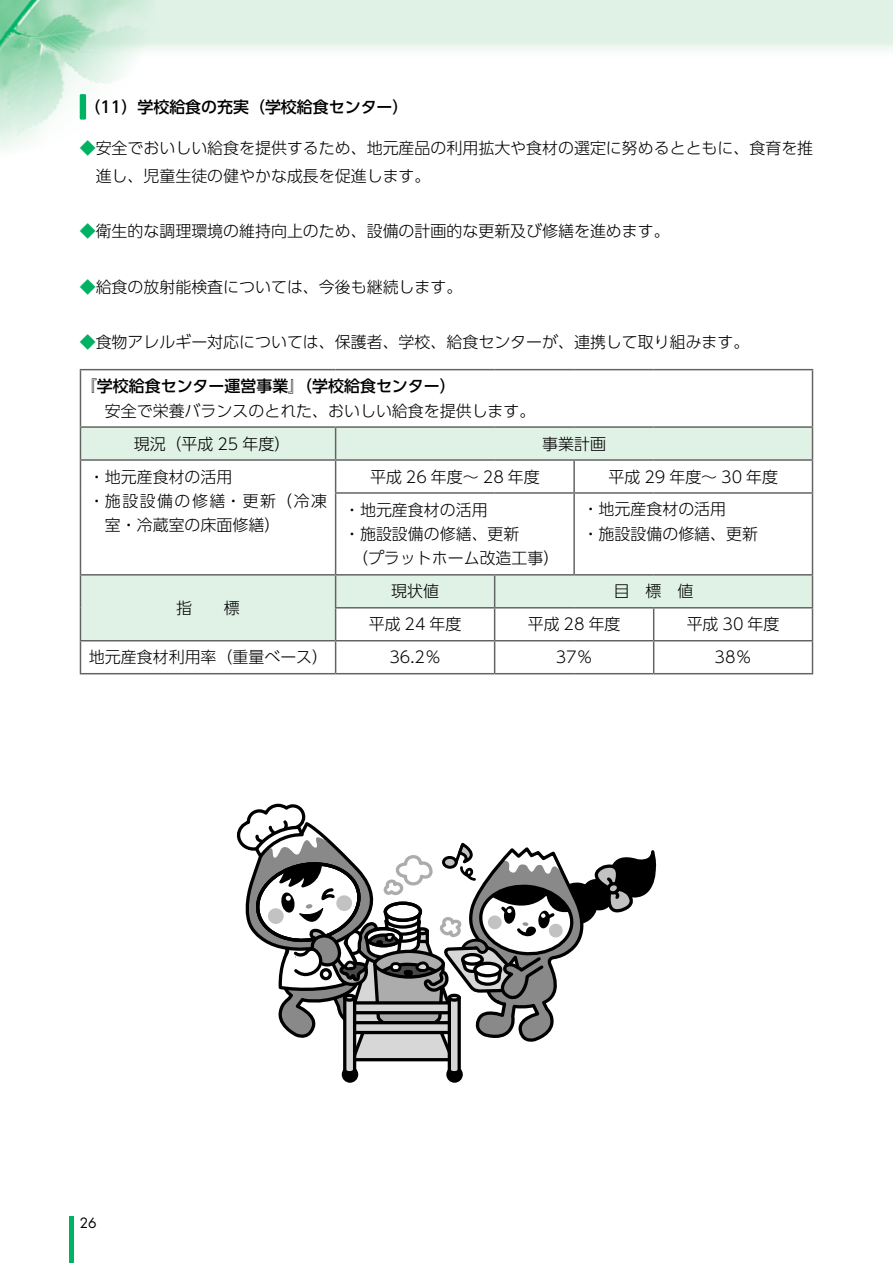
<style>
.page{position:relative;width:893px;height:1263px;background:#fff}
.page>*{position:absolute;margin:0;border:0;box-sizing:border-box;transform-origin:0 0}
.t1{font:300 15.9px/24.5px "UD Shin Go Pro";color:#000}
.t2{font:500 15.9px "UD Shin Go Pro";color:#000}
.t3{font:300 15.9px "UD Shin Go Pro";letter-spacing:.095em;color:#000}
.t4{font:13.8px "Futura";color:#000}
.s1{color:#00b263}
.s2{font-weight:500}
</style>
<div class="page">
<div style="left:0;top:0;width:893px;height:60px;background:linear-gradient(to bottom,#d8efdf,#f3faf5)"></div>
<hr style="left:69px;top:1216px;width:4px;height:47px;background:#00b263">
<img style="left:0;top:0;width:157px;height:150px">
<div style="left:80px;top:94px;width:6px;height:26px;background:#00b263;border-radius:2px"></div>
<svg style="left:81px;top:428px;width:731px;height:212px"></svg>
<hr style="left:80px;top:369px;width:256px;height:1px;background:#636363">
<hr style="left:80px;top:370px;width:1px;height:56px;background:#636363">
<hr style="left:336px;top:369px;width:159px;height:1px;background:#636363">
<hr style="left:495px;top:369px;width:79px;height:1px;background:#636363">
<hr style="left:574px;top:369px;width:80px;height:1px;background:#636363">
<hr style="left:654px;top:369px;width:159px;height:1px;background:#636363">
<hr style="left:812px;top:370px;width:1px;height:56px;background:#636363">
<hr style="left:80px;top:426px;width:256px;height:2px;background:#636363">
<hr style="left:80px;top:428px;width:1px;height:31px;background:#636363">
<hr style="left:336px;top:426px;width:159px;height:2px;background:#636363">
<hr style="left:335px;top:428px;width:1px;height:31px;background:#636363">
<hr style="left:495px;top:426px;width:79px;height:2px;background:#636363">
<hr style="left:574px;top:426px;width:80px;height:2px;background:#636363">
<hr style="left:654px;top:426px;width:159px;height:2px;background:#636363">
<hr style="left:812px;top:428px;width:1px;height:31px;background:#636363">
<hr style="left:80px;top:459px;width:256px;height:2px;background:#636363">
<hr style="left:80px;top:461px;width:1px;height:32px;background:#636363">
<hr style="left:80px;top:493px;width:1px;height:81px;background:#636363">
<hr style="left:80px;top:574px;width:256px;height:2px;background:#636363">
<hr style="left:80px;top:576px;width:1px;height:32px;background:#636363">
<hr style="left:80px;top:608px;width:1px;height:32px;background:#636363">
<hr style="left:80px;top:640px;width:256px;height:1px;background:#636363">
<hr style="left:80px;top:641px;width:1px;height:32px;background:#636363">
<hr style="left:80px;top:673px;width:256px;height:1px;background:#636363">
<hr style="left:336px;top:459px;width:159px;height:2px;background:#636363">
<hr style="left:335px;top:461px;width:1px;height:31px;background:#636363">
<hr style="left:495px;top:459px;width:79px;height:2px;background:#636363">
<hr style="left:574px;top:459px;width:80px;height:2px;background:#636363">
<hr style="left:573px;top:461px;width:2px;height:31px;background:#636363">
<hr style="left:654px;top:459px;width:159px;height:2px;background:#636363">
<hr style="left:812px;top:461px;width:1px;height:31px;background:#636363">
<hr style="left:335px;top:492px;width:160px;height:2px;background:#636363">
<hr style="left:335px;top:494px;width:1px;height:80px;background:#636363">
<hr style="left:495px;top:492px;width:79px;height:2px;background:#636363">
<hr style="left:574px;top:492px;width:80px;height:2px;background:#636363">
<hr style="left:573px;top:494px;width:2px;height:80px;background:#636363">
<hr style="left:654px;top:492px;width:159px;height:2px;background:#636363">
<hr style="left:812px;top:494px;width:1px;height:80px;background:#636363">
<hr style="left:336px;top:574px;width:159px;height:2px;background:#636363">
<hr style="left:335px;top:576px;width:1px;height:31px;background:#636363">
<hr style="left:495px;top:574px;width:79px;height:2px;background:#636363">
<hr style="left:494px;top:576px;width:1px;height:31px;background:#636363">
<hr style="left:574px;top:574px;width:80px;height:2px;background:#636363">
<hr style="left:654px;top:574px;width:159px;height:2px;background:#636363">
<hr style="left:812px;top:576px;width:1px;height:31px;background:#636363">
<hr style="left:335px;top:607px;width:160px;height:1px;background:#636363">
<hr style="left:335px;top:608px;width:1px;height:32px;background:#636363">
<hr style="left:495px;top:607px;width:79px;height:1px;background:#636363">
<hr style="left:494px;top:608px;width:1px;height:32px;background:#636363">
<hr style="left:574px;top:607px;width:80px;height:1px;background:#636363">
<hr style="left:654px;top:607px;width:159px;height:1px;background:#636363">
<hr style="left:653px;top:608px;width:1px;height:32px;background:#636363">
<hr style="left:812px;top:608px;width:1px;height:32px;background:#636363">
<hr style="left:336px;top:640px;width:159px;height:1px;background:#636363">
<hr style="left:335px;top:641px;width:1px;height:32px;background:#636363">
<hr style="left:495px;top:640px;width:79px;height:1px;background:#636363">
<hr style="left:494px;top:641px;width:1px;height:32px;background:#636363">
<hr style="left:574px;top:640px;width:80px;height:1px;background:#636363">
<hr style="left:654px;top:640px;width:159px;height:1px;background:#636363">
<hr style="left:653px;top:641px;width:1px;height:32px;background:#636363">
<hr style="left:812px;top:641px;width:1px;height:32px;background:#636363">
<hr style="left:336px;top:673px;width:159px;height:1px;background:#636363">
<hr style="left:495px;top:673px;width:79px;height:1px;background:#636363">
<hr style="left:574px;top:673px;width:80px;height:1px;background:#636363">
<hr style="left:654px;top:673px;width:159px;height:1px;background:#636363">
<svg style="left:237px;top:804px;width:419px;height:279px"></svg>
<p class="t2" style="left:85px;top:94px;width:325px">（11）学校給食の充実（学校給食センター）</p>
<p class="t1" style="left:96px;top:134px;width:719px;line-height:27.6px;text-indent:-16px"><span class="s1">◆</span>安全でおいしい給食を提供するため、地元産品の利用拡大や食材の選定に努めるとともに、食育を推進し、児童生徒の健やかな成長を促進します。</p>
<p class="t1" style="left:80px;top:218px;width:591px"><span class="s1">◆</span>衛生的な調理環境の維持向上のため、設備の計画的な更新及び修繕を進めます。</p>
<p class="t1" style="left:80px;top:274px;width:384px"><span class="s1">◆</span>給食の放射能検査については、今後も継続します。</p>
<p class="t1" style="left:80px;top:329px;width:671px"><span class="s1">◆</span>食物アレルギー対応については、保護者、学校、給食センターが、連携して取り組みます。</p>
<p class="t1" style="left:89px;top:373px;width:448px;text-indent:-8px"><span class="s2">『学校給食センター運営事業』（学校給食センター）<br></span>　安全で栄養バランスのとれた、おいしい給食を提供します。</p>
<p class="t1" style="left:134px;top:431px;width:158px">現況（平成 25 年度）</p>
<p class="t1" style="left:542px;top:431px;width:65px">事業計画</p>
<p class="t1" style="left:89px;top:464px;width:145px">・地元産食材の活用</p>
<p class="t3" style="left:89px;top:488px;width:240px">・施設設備の修繕・更新（冷凍</p>
<p class="t1" style="left:105px;top:513px;width:177px">室・冷蔵室の床面修繕）</p>
<p class="t1" style="left:370px;top:464px;width:171px">平成 26 年度〜 28 年度</p>
<p class="t1" style="left:608px;top:464px;width:171px">平成 29 年度〜 30 年度</p>
<p class="t1" style="left:344px;top:497px;width:217px">・地元産食材の活用<br>・施設設備の修繕、更新<br>　（プラットホーム改造工事）</p>
<p class="t1" style="left:583px;top:497px;width:177px">・地元産食材の活用<br>・施設設備の修繕、更新</p>
<p class="t1" style="left:176px;top:595px;width:65px">指　　標</p>
<p class="t1" style="left:391px;top:578px;width:49px">現状値</p>
<p class="t1" style="left:614px;top:578px;width:81px">目　標　値</p>
<p class="t1" style="left:369px;top:611px;width:94px">平成 24 年度</p>
<p class="t1" style="left:528px;top:611px;width:94px">平成 28 年度</p>
<p class="t1" style="left:687px;top:611px;width:94px">平成 30 年度</p>
<p class="t1" style="left:89px;top:644px;width:241px">地元産食材利用率（重量べース）</p>
<p class="t1" style="left:389px;top:644px;width:53px">36.2％</p>
<p class="t1" style="left:556px;top:644px;width:38px">37％</p>
<p class="t1" style="left:715px;top:644px;width:38px">38％</p>
<p class="t4" style="left:80px;top:1214px;width:19px">26</p>
</div>
